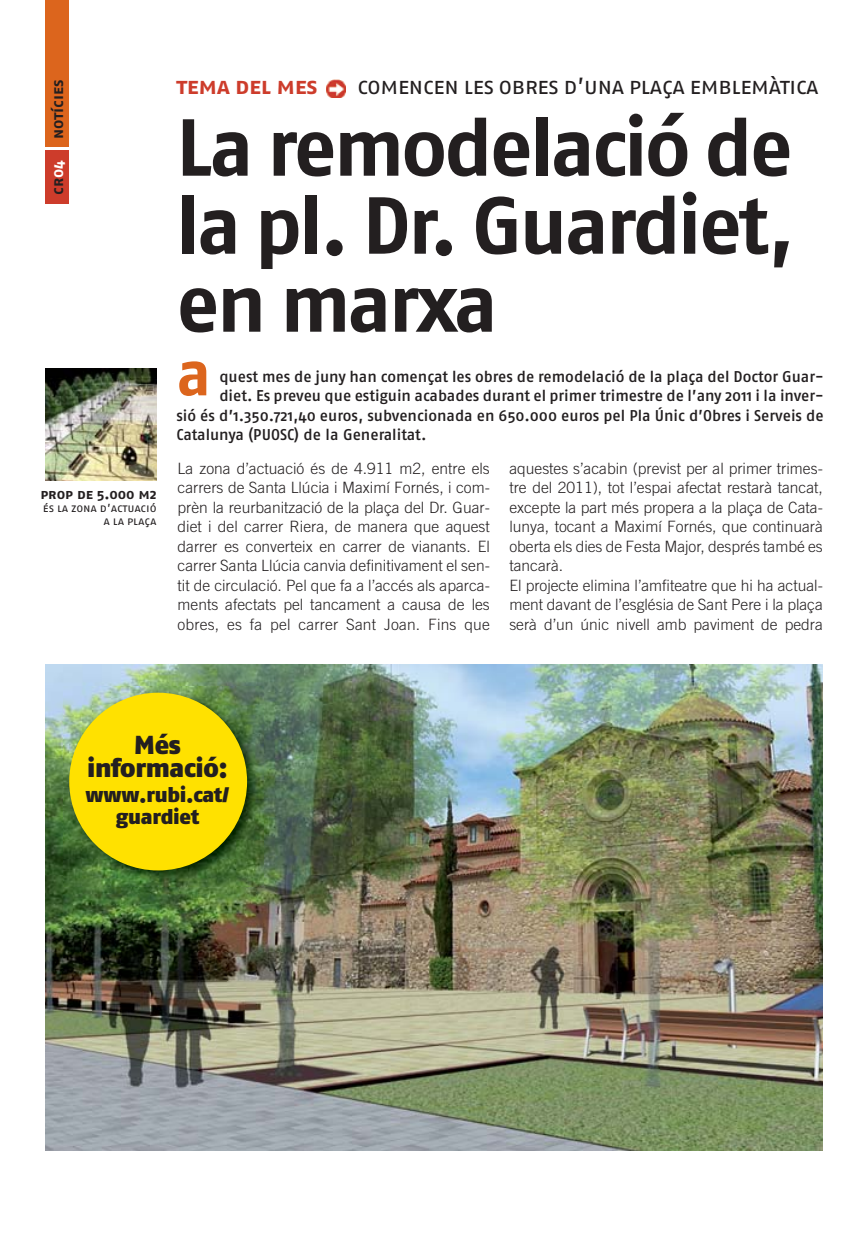
<style>
.page{position:relative;width:867px;height:1250px;background:#fff}
.page>*{position:absolute;margin:0;border:0;box-sizing:border-box;transform-origin:0 0}
.t1{font:700 80.5px/78px "Fago No";letter-spacing:-.035em;color:#231f20;text-align:justify}
.t2{font:700 63px "Fago No";color:#dc651d}
.t3{font:900 26px/22px "Fago No";letter-spacing:-.015em;color:#231f20;text-align:center}
.t4{font:23.5px "Fago No Regular Caps";letter-spacing:-.04em;color:#231f20}
.t5{font:23.5px "Fago No Bold Caps";letter-spacing:-.015em;color:#cd3c2b}
.t6{font:900 20.75px/22px "Fago No";letter-spacing:-.015em;color:#231f20;text-align:center}
.t7{font:300 15.5px/19.5px "Trade Gothic";color:#231f20;text-align:justify}
.t8{font:15.5px "Fago No Med";color:#231f20}
.t9{font:15.5px "Fago No Bold Caps";color:#231f20}
.t10{font:14.25px "Fago No Bold Caps";color:#231f20}
.t11{font:11.75px/13px "Fago No Regular Caps";letter-spacing:-.005em;color:#231f20;text-align:right}
.s1{color:#fff}
</style>
<div class="page">
<div style="left:45px;top:0;width:24px;height:147px;background:#dc651d"></div>
<div style="left:45px;top:151px;width:24px;height:53px;background:#cd3c2b"></div>
<img style="left:326px;top:79px;width:20px;height:18px">
<img style="left:45px;top:664px;width:778px;height:486px">
<img style="left:46px;top:369px;width:111px;height:112px">
<img style="left:63px;top:687px;width:200px;height:200px">
<div style="left:69px;top:693px;width:178px;height:177px;background:#ffe100;border-radius:50%"></div>
<p class="t9" style="left:49px;top:139px;width:61px;rotate:-90deg">notícies</p>
<p class="t9" style="left:49px;top:195px;width:36px;rotate:-90deg">cr<span class="s1">04</span></p>
<p class="t10" style="left:40px;top:485px;width:118px">prop de 5.000 m2</p>
<p class="t11" style="left:43px;top:501px;width:115px">és la zona d’actuació a la plaça</p>
<h3 class="t5" style="left:176px;top:72px;width:143px">tema del mes</h3>
<h3 class="t4" style="left:357px;top:72px;width:463px">comencen les obres d’una plaça emblemàtica</h3>
<h1 class="t1" style="left:176px;top:116px;width:620px">La remodelació de la pl. Dr. Guardiet, en marxa</h1>
<h2 class="t2" style="left:176px;top:350px;width:36px">a</h2>
<p class="t8" style="left:219px;top:370px;width:606px">quest mes de juny han començat les obres de remodelació de la plaça del Doctor Guar-</p>
<p class="t8" style="left:219px;top:390px;width:606px">diet. Es preveu que estiguin acabades durant el primer trimestre de l’any 2011 i la inver-</p>
<p class="t8" style="left:176px;top:409px;width:649px">sió és d’1.350.721,40 euros, subvencionada en 650.000 euros pel Pla Únic d’Obres i Serveis de</p>
<p class="t8" style="left:176px;top:429px;width:252px">Catalunya (PUOSC) de la Generalitat.</p>
<p class="t7" style="left:178px;top:460px;width:314px">La zona d’actuació és de 4.911 m2, entre els carrers de Santa Llúcia i Maximí Fornés, i com&shy;prèn la reurbanització de la plaça del Dr. Guar&shy;diet i del carrer Riera, de manera que aquest darrer es converteix en carrer de vianants. El carrer Santa Llúcia canvia definitivament el sen&shy;tit de circulació. Pel que fa a l’accés als aparca&shy;ments afectats pel tancament a causa de les obres, es fa pel carrer Sant Joan. Fins que</p>
<p class="t7" style="left:509px;top:460px;width:315px;text-align:left">aquestes s’acabin (previst per al primer trimes&shy;tre del 2011), tot l’espai afectat restarà tancat, excepte la part més propera a la plaça de Cata&shy;lunya, tocant a Maximí Fornés, que continuarà oberta els dies de Festa Major, després també es tancarà.<br>El projecte elimina l’amfiteatre que hi ha actual&shy;ment davant de l’església de Sant Pere i la plaça serà d’un únic nivell amb paviment de pedra</p>
<h3 class="t3" style="left:87px;top:737px;width:142px">Més informació:</h3>
<h3 class="t6" style="left:86px;top:786px;width:145px">www.rubi.cat/ guardiet</h3>
</div>
